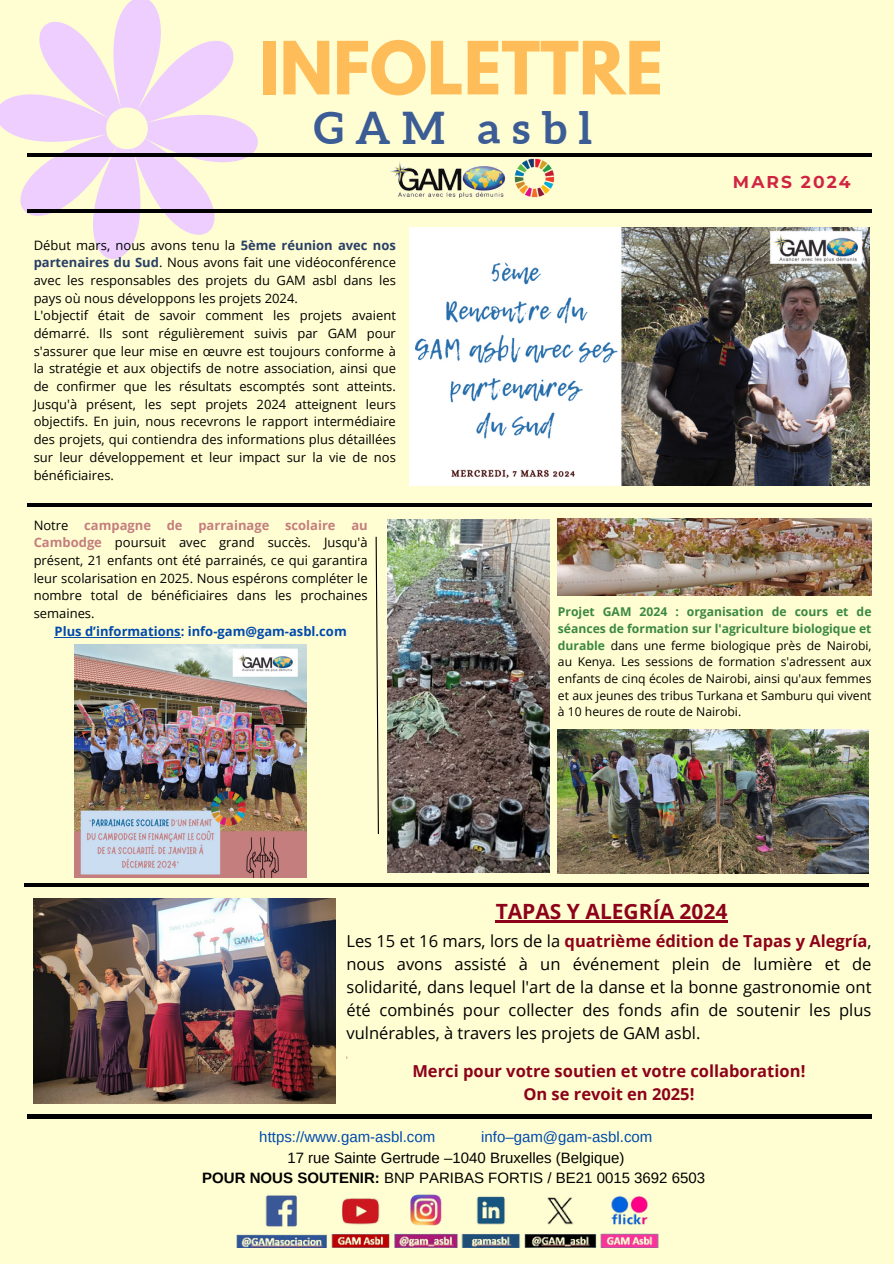
<style>
.page{position:relative;width:894px;height:1264px;background:#fff}
.page>*{position:absolute;margin:0;border:0;box-sizing:border-box;transform-origin:0 0}
.t1{font:700 64.95px "League Spartan";color:#ffbd59}
.t2{font:700 43.95px "Aleo";letter-spacing:.26em;color:#3b5c95}
.t3{font:700 21px "Open Sans";color:#8d021b}
.t4{font:700 17.1px "Montserrat";letter-spacing:.12em;color:#d02443}
.t5{font:16.5px/23px "Open Sans";color:#000;text-align:justify}
.t6{font:700 16.5px/23px "Open Sans";color:#8d021b;text-align:center}
.t7{font:15px "Arimo";color:#000}
.t8{font:15px "Arimo";color:#004aad}
.t9{font:12.9px/17.7px "Open Sans";color:#000;text-align:justify}
.t10{font:700 12.9px "Open Sans";color:#004aad}
.t11{font:12.15px/16.6px "Open Sans";color:#000;text-align:justify}
.t12{font:700 3px "Open Sans";color:#8d021b}
.s1{font-weight:700;color:#293f66}
.s2{font-weight:700;color:#c47e7e}
.s3{font-weight:700;color:#3b8842}
.s4{font-weight:700;color:#8d021b}
.s5{font-weight:700}
</style>
<div class="page">
<div style="left:0;top:0;width:893px;height:1263px;background:#fffed2"></div>
<svg style="left:0;top:0;width:305px;height:259px"></svg>
<svg style="left:106px;top:107px;width:42px;height:42px"></svg>
<hr style="left:27px;top:153px;width:844px;height:4px;background:#000">
<hr style="left:27px;top:209px;width:844px;height:3px;background:#000">
<hr style="left:27px;top:1114px;width:844px;height:3px;background:#000">
<img style="left:390px;top:161px;width:116px;height:37px">
<img style="left:514px;top:158px;width:40px;height:40px">
<img style="left:236px;top:1194px;width:423px;height:53px">
<img style="left:34px;top:898px;width:301px;height:205px">
<hr style="left:25px;top:883px;width:843px;height:3px;background:#000">
<img style="left:74px;top:644px;width:232px;height:233px">
<hr style="left:27px;top:503px;width:844px;height:3px;background:#000">
<img style="left:387px;top:519px;width:162px;height:353px">
<img style="left:557px;top:729px;width:311px;height:144px">
<img style="left:557px;top:518px;width:314px;height:78px">
<svg style="left:375px;top:536px;width:4px;height:299px"></svg>
<img style="left:409px;top:227px;width:459px;height:258px">
<hr style="left:495px;top:920px;width:232px;height:2px;background:#8d021b">
<hr style="left:55px;top:636px;width:126px;height:1px;background:#004aad">
<p class="t1" style="left:259px;top:36px;width:405px">INFOLETTRE</p>
<p class="t2" style="left:314px;top:103px;width:279px">GAM asbl</p>
<p class="t9" style="left:34px;top:236px;width:363px">Début mars, nous avons tenu la <span class="s1">5ème réunion avec nos partenaires du Sud</span>. Nous avons fait une vidéoconférence avec les responsables des projets du GAM asbl dans les pays où nous développons les projets 2024.</p>
<p class="t9" style="left:34px;top:306px;width:363px">L'objectif était de savoir comment les projets avaient démarré. Ils sont régulièrement suivis par GAM pour s'assurer que leur mise en œuvre est toujours conforme à la stratégie et aux objectifs de notre association, ainsi que de confirmer que les résultats escomptés sont atteints.<br>Jusqu'à présent, les sept projets 2024 atteignent leurs objectifs. En juin, nous recevrons le rapport intermédiaire des projets, qui contiendra des informations plus détaillées sur leur développement et leur impact sur la vie de nos bénéficiaires.</p>
<p class="t4" style="left:732px;top:171px;width:119px">MARS 2024</p>
<p class="t9" style="left:34px;top:515px;width:335px">Notre <span class="s2">campagne de parrainage scolaire au Cambodge</span> poursuit avec grand succès. Jusqu'à présent, 21 enfants ont été parrainés, ce qui garantira leur scolarisation en 2025. Nous espérons compléter le nombre total de bénéficiaires dans les prochaines semaines.</p>
<h3 class="t10" style="left:55px;top:622px;width:293px">Plus d’informations: info-gam@gam-asbl.com</h3>
<h6 class="t11" style="left:557px;top:603px;width:315px"><span class="s3">Projet GAM 2024 : organisation de cours et de séances de formation sur l'agriculture biologique et durable</span> dans une ferme biologique près de Nairobi, au Kenya. Les sessions de formation s'adressent aux enfants de cinq écoles de Nairobi, ainsi qu'aux femmes et aux jeunes des tribus Turkana et Samburu qui vivent à 10 heures de route de Nairobi.</h6>
<p class="t3" style="left:495px;top:896px;width:233px">TAPAS Y ALEGRÍA 2024</p>
<p class="t5" style="left:346px;top:929px;width:526px">Les 15 et 16 mars, lors de la <span class="s4">quatrième édition de Tapas y Alegría</span>, nous avons assisté à un événement plein de lumière et de solidarité, dans lequel l'art de la danse et la bonne gastronomie ont été combinés pour collecter des fonds afin de soutenir les plus vulnérables, à travers les projets de GAM asbl.</p>
<p class="t12" style="left:346px;top:1054px;width:2px">¡</p>
<p class="t6" style="left:412px;top:1058px;width:394px">Merci pour votre soutien et votre collaboration!<br>On se revoit en 2025!</p>
<p class="t8" style="left:259px;top:1128px;width:177px">https://www.gam-asbl.com</p>
<p class="t8" style="left:481px;top:1128px;width:173px">info–gam@gam-asbl.com</p>
<p class="t7" style="left:287px;top:1148px;width:338px">17 rue Sainte Gertrude –1040 Bruxelles (Belgique)</p>
<p class="t7" style="left:202px;top:1169px;width:504px"><span class="s5">POUR NOUS SOUTENIR:</span> BNP PARIBAS FORTIS / BE21 0015 3692 6503</p>
</div>
